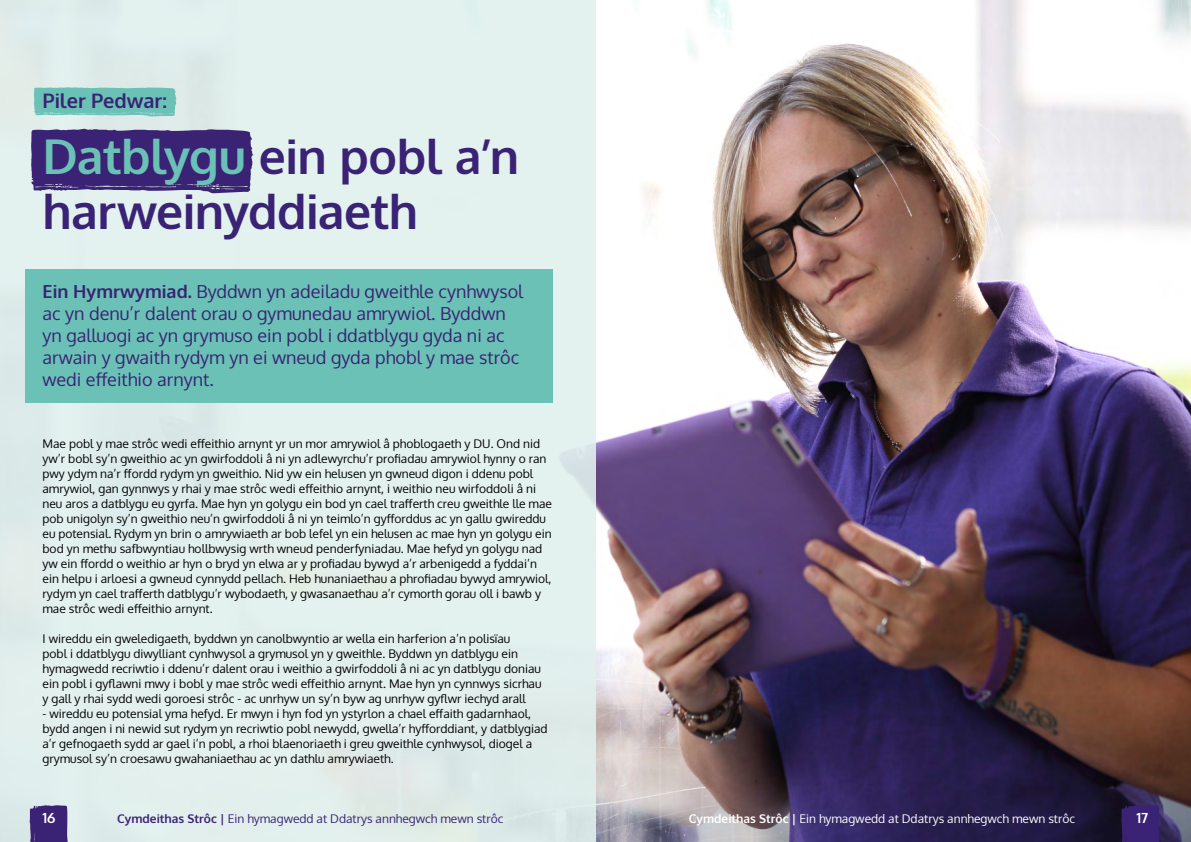
<style>
.page{position:relative;width:1191px;height:842px;background:#fff}
.page>*{position:absolute;margin:0;border:0;box-sizing:border-box;transform-origin:0 0}
.t1{font:700 48px/55px "Oxygen";letter-spacing:-.01em;color:#3a2274}
.t2{font:700 20px "Oxygen";color:#3a2274}
.t3{font:18px/22px "Oxygen";color:#3a2274}
.t4{font:700 14px "Oxygen";color:#fff}
.t5{font:12px/15px "Oxygen";color:#000}
.t6{font:12px "Oxygen";color:#3a2274}
.t7{font:12px "Oxygen";color:#fff}
.s1{color:#6bc1b6}
.s2{font-weight:700}
</style>
<div class="page">
<img style="left:595px;top:0;width:596px;height:842px">
<div style="left:0;top:0;width:595px;height:842px;background:#e1f1ee"></div>
<div style="left:26px;top:269px;width:527px;height:134px;background:#6bc1b6"></div>
<svg style="left:34px;top:87px;width:143px;height:29px;background:#74c4b9"></svg>
<svg style="left:31px;top:129px;width:222px;height:64px;background:#46317d"></svg>
<svg style="left:30px;top:805px;width:38px;height:37px"></svg>
<svg style="left:1121px;top:805px;width:38px;height:37px"></svg>
<h2 class="t2" style="left:43px;top:88px;width:126px">Piler Pedwar:</h2>
<h1 class="t1" style="left:43px;top:131px;width:478px"><span class="s1">Datblygu</span> ein pobl a’n harweinyddiaeth</h1>
<p class="t3" style="left:43px;top:281px;width:482px"><span class="s2">Ein Hymrwymiad.</span> Byddwn yn adeiladu gweithle cynhwysol ac yn denu’r dalent orau o gymunedau amrywiol. Byddwn yn galluogi ac yn grymuso ein pobl i ddatblygu gyda ni ac arwain y gwaith rydym yn ei wneud gyda phobl y mae strôc wedi effeithio arnynt.</p>
<p class="t5" style="left:43px;top:436px;width:511px">Mae pobl y mae strôc wedi effeithio arnynt yr un mor amrywiol â phoblogaeth y DU. Ond nid yw’r bobl sy’n gweithio ac yn gwirfoddoli â ni yn adlewyrchu’r profiadau amrywiol hynny o ran pwy ydym na’r ffordd rydym yn gweithio. Nid yw ein helusen yn gwneud digon i ddenu pobl amrywiol, gan gynnwys y rhai y mae strôc wedi effeithio arnynt, i weithio neu wirfoddoli â ni neu aros a datblygu eu gyrfa. Mae hyn yn golygu ein bod yn cael trafferth creu gweithle lle mae pob unigolyn sy’n gweithio neu’n gwirfoddoli â ni yn teimlo’n gyfforddus ac yn gallu gwireddu eu potensial. Rydym yn brin o amrywiaeth ar bob lefel yn ein helusen ac mae hyn yn golygu ein bod yn methu safbwyntiau hollbwysig wrth wneud penderfyniadau. Mae hefyd yn golygu nad yw ein ffordd o weithio ar hyn o bryd yn elwa ar y profiadau bywyd a’r arbenigedd a fyddai’n ein helpu i arloesi a gwneud cynnydd pellach. Heb hunaniaethau a phrofiadau bywyd amrywiol, rydym yn cael trafferth datblygu’r wybodaeth, y gwasanaethau a’r cymorth gorau oll i bawb y mae strôc wedi effeithio arnynt.</p>
<p class="t5" style="left:43px;top:631px;width:500px">I wireddu ein gweledigaeth, byddwn yn canolbwyntio ar wella ein harferion a’n polisïau<br>pobl i ddatblygu diwylliant cynhwysol a grymusol yn y gweithle. Byddwn yn datblygu ein hymagwedd recriwtio i ddenu’r dalent orau i weithio a gwirfoddoli â ni ac yn datblygu doniau ein pobl i gyflawni mwy i bobl y mae strôc wedi effeithio arnynt. Mae hyn yn cynnwys sicrhau y gall y rhai sydd wedi goroesi strôc - ac unrhyw un sy’n byw ag unrhyw gyflwr iechyd arall</p>
<p class="t5" style="left:43px;top:706px;width:506px">- wireddu eu potensial yma hefyd. Er mwyn i hyn fod yn ystyrlon a chael effaith gadarnhaol, bydd angen i ni newid sut rydym yn recriwtio pobl newydd, gwella’r hyfforddiant, y datblygiad a’r gefnogaeth sydd ar gael i’n pobl, a rhoi blaenoriaeth i greu gweithle cynhwysol, diogel a grymusol sy’n croesawu gwahaniaethau ac yn dathlu amrywiaeth.</p>
<p class="t4" style="left:43px;top:809px;width:14px">16</p>
<p class="t6" style="left:117px;top:810px;width:388px"><span class="s2">Cymdeithas Strôc |</span> Ein hymagwedd at Ddatrys annhegwch mewn strôc</p>
<p class="t7" style="left:689px;top:810px;width:388px"><span class="s2">Cymdeithas Strôc |</span> Ein hymagwedd at Ddatrys annhegwch mewn strôc</p>
<p class="t4" style="left:1136px;top:809px;width:13px">17</p>
</div>
